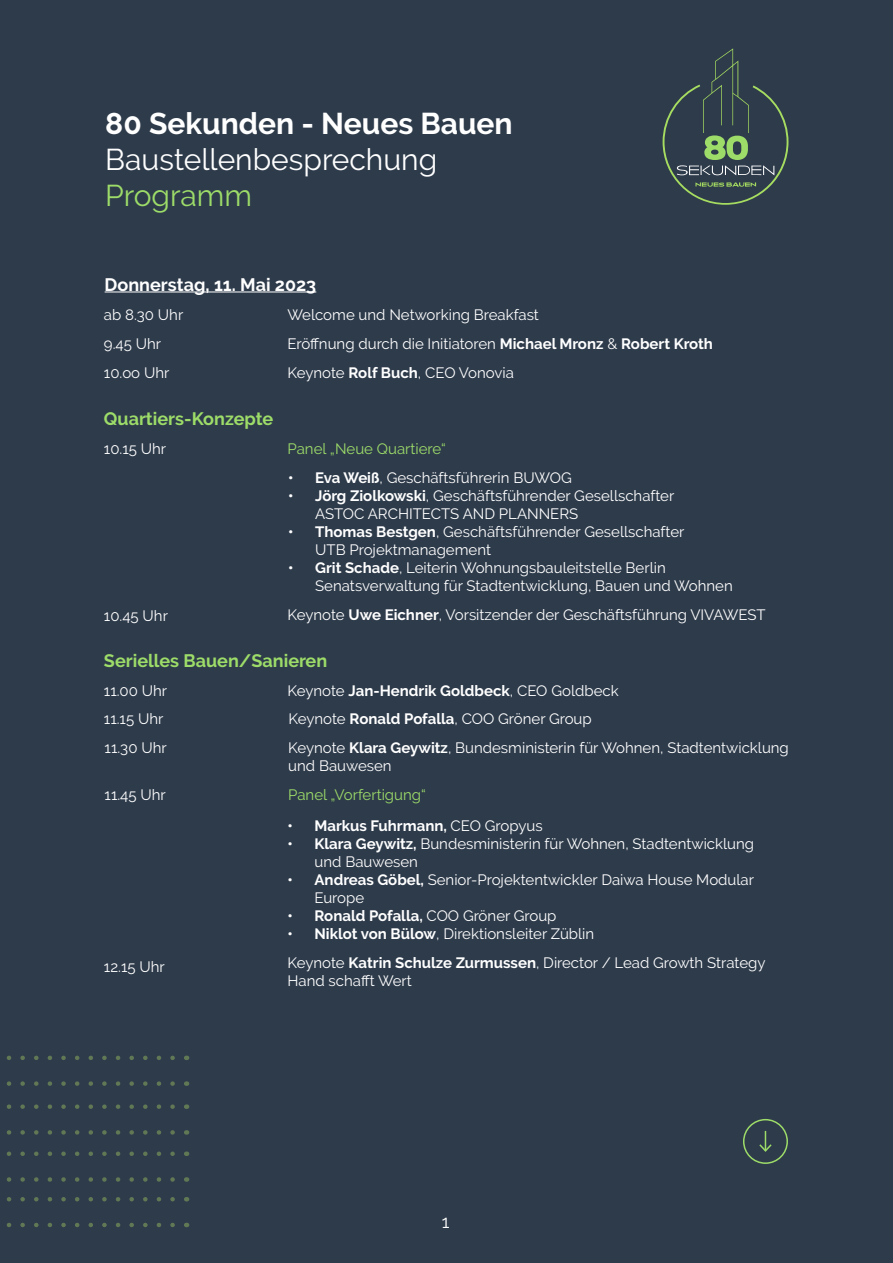
<style>
.page{position:relative;width:893px;height:1263px;background:#2e3b4b}
.page>*{position:absolute;margin:0;border:0;box-sizing:border-box;transform-origin:0 0}
.t1{font:700 30px "Raleway";color:#fff}
.t2{font:30px "Raleway";color:#fff}
.t3{font:30px "Raleway";color:#9ddc69}
.t4{font:700 18px "Raleway";color:#9ddc69}
.t5{font:700 18px "Raleway";color:#fff}
.t6{font:18px "Raleway";color:#fff}
.t7{font:15px/18px "Raleway";color:#fff}
.t8{font:700 15px "Raleway";color:#fff}
.t9{font:15px "Raleway";color:#9ddc69}
.s1{font-weight:700}
.s2{font-weight:400}
</style>
<div class="page">
<svg style="left:7px;top:1223px;width:166px;height:4px"></svg>
<svg style="left:6px;top:1177px;width:167px;height:5px"></svg>
<svg style="left:6px;top:1130px;width:167px;height:5px"></svg>
<svg style="left:6px;top:1081px;width:167px;height:5px"></svg>
<svg style="left:7px;top:1197px;width:166px;height:4px"></svg>
<svg style="left:6px;top:1151px;width:167px;height:5px"></svg>
<svg style="left:6px;top:1104px;width:167px;height:5px"></svg>
<svg style="left:6px;top:1055px;width:167px;height:5px"></svg>
<svg style="left:663px;top:48px;width:125px;height:157px"></svg>
<svg style="left:759px;top:1131px;width:13px;height:21px"></svg>
<div style="left:743px;top:1119px;width:45px;height:45px;border:2px solid #9ddc69;border-radius:50%"></div>
<hr style="left:105px;top:291px;width:211px;height:1px;background:#fff">
<h1 class="t1" style="left:105px;top:106px;width:409px">80 Sekunden - Neues Bauen</h1>
<h1 class="t2" style="left:105px;top:142px;width:333px">Baustellenbesprechung</h1>
<h1 class="t3" style="left:105px;top:178px;width:148px">Programm</h1>
<p class="t5" style="left:105px;top:274px;width:213px">Donnerstag, 11. Mai 2023</p>
<p class="t7" style="left:104px;top:305px;width:81px">ab 8.30 Uhr</p>
<p class="t7" style="left:288px;top:305px;width:253px">Welcome und Networking Breakfast</p>
<p class="t7" style="left:104px;top:334px;width:59px">9.45 Uhr</p>
<p class="t7" style="left:288px;top:334px;width:427px">Eröffnung durch die Initiatoren <span class="s1">Michael Mronz</span> &amp; <span class="s1">Robert Kroth</span></p>
<p class="t7" style="left:104px;top:364px;width:67px">10.oo Uhr</p>
<p class="t7" style="left:288px;top:364px;width:228px">Keynote <span class="s1">Rolf Buch</span>, CEO Vonovia</p>
<p class="t4" style="left:104px;top:408px;width:171px">Quartiers-Konzepte</p>
<p class="t7" style="left:104px;top:440px;width:64px">10.15 Uhr</p>
<p class="t9" style="left:288px;top:440px;width:160px">Panel „Neue Quartiere“</p>
<p class="t7" style="left:288px;top:468px;width:285px"><span class="s1">• Eva Weiß</span>, Geschäftsführerin BUWOG</p>
<p class="t7" style="left:315px;top:486px;width:361px;text-indent:-27px"><span class="s1">• Jörg Ziolkowski</span>, Geschäftsführender Gesellschafter<br>ASTOC ARCHITECTS AND PLANNERS</p>
<p class="t7" style="left:315px;top:522px;width:371px;text-indent:-27px"><span class="s1">• Thomas Bestgen</span>, Geschäftsführender Gesellschafter<br>UTB Projektmanagement</p>
<p class="t7" style="left:315px;top:558px;width:419px;text-indent:-27px"><span class="s1">• Grit Schade</span>, Leiterin Wohnungsbauleitstelle Berlin<br>Senatsverwaltung für Stadtentwicklung, Bauen und Wohnen</p>
<p class="t7" style="left:104px;top:606px;width:65px">10.45 Uhr</p>
<p class="t7" style="left:288px;top:606px;width:480px">Keynote <span class="s1">Uwe Eichner</span>, Vorsitzender der Geschäftsführung VIVAWEST</p>
<p class="t4" style="left:104px;top:650px;width:225px">Serielles Bauen/Sanieren</p>
<p class="t7" style="left:104px;top:682px;width:65px">11.00 Uhr</p>
<p class="t7" style="left:288px;top:682px;width:333px">Keynote <span class="s1">Jan-Hendrik Goldbeck</span>, CEO Goldbeck</p>
<p class="t7" style="left:104px;top:709px;width:61px">11.15 Uhr</p>
<p class="t7" style="left:289px;top:709px;width:305px">Keynote <span class="s1">Ronald Pofalla</span>, COO Gröner Group</p>
<p class="t7" style="left:105px;top:738px;width:64px">11.30 Uhr</p>
<p class="t7" style="left:288px;top:738px;width:502px">Keynote <span class="s1">Klara Geywitz</span>, Bundesministerin für Wohnen, Stadtentwicklung und Bauwesen</p>
<p class="t7" style="left:105px;top:785px;width:63px">11.45 Uhr</p>
<p class="t9" style="left:288px;top:786px;width:139px">Panel „Vorfertigung“</p>
<p class="t8" style="left:288px;top:817px;width:257px">• Markus Fuhrmann, <span class="s2">CEO Gropyus</span></p>
<p class="t7" style="left:315px;top:834px;width:441px;text-indent:-27px"><span class="s1">• Klara Geywitz,</span> Bundesministerin für Wohnen, Stadtentwicklung und Bauwesen</p>
<p class="t7" style="left:315px;top:870px;width:441px;text-indent:-27px"><span class="s1">• Andreas Göbel,</span> Senior-Projektentwickler Daiwa House Modular<br>Europe</p>
<p class="t8" style="left:288px;top:907px;width:271px">• Ronald Pofalla, <span class="s2">COO Gröner Group</span></p>
<p class="t7" style="left:288px;top:924px;width:308px"><span class="s1">• Niklot von Bülow</span>, Direktionsleiter Züblin</p>
<p class="t7" style="left:104px;top:958px;width:62px">12.15 Uhr</p>
<p class="t7" style="left:288px;top:954px;width:480px">Keynote <span class="s1">Katrin Schulze Zurmussen</span>, Director / Lead Growth Strategy<br>Hand schafft Wert</p>
<p class="t6" style="left:442px;top:1212px;width:9px">1</p>
</div>
